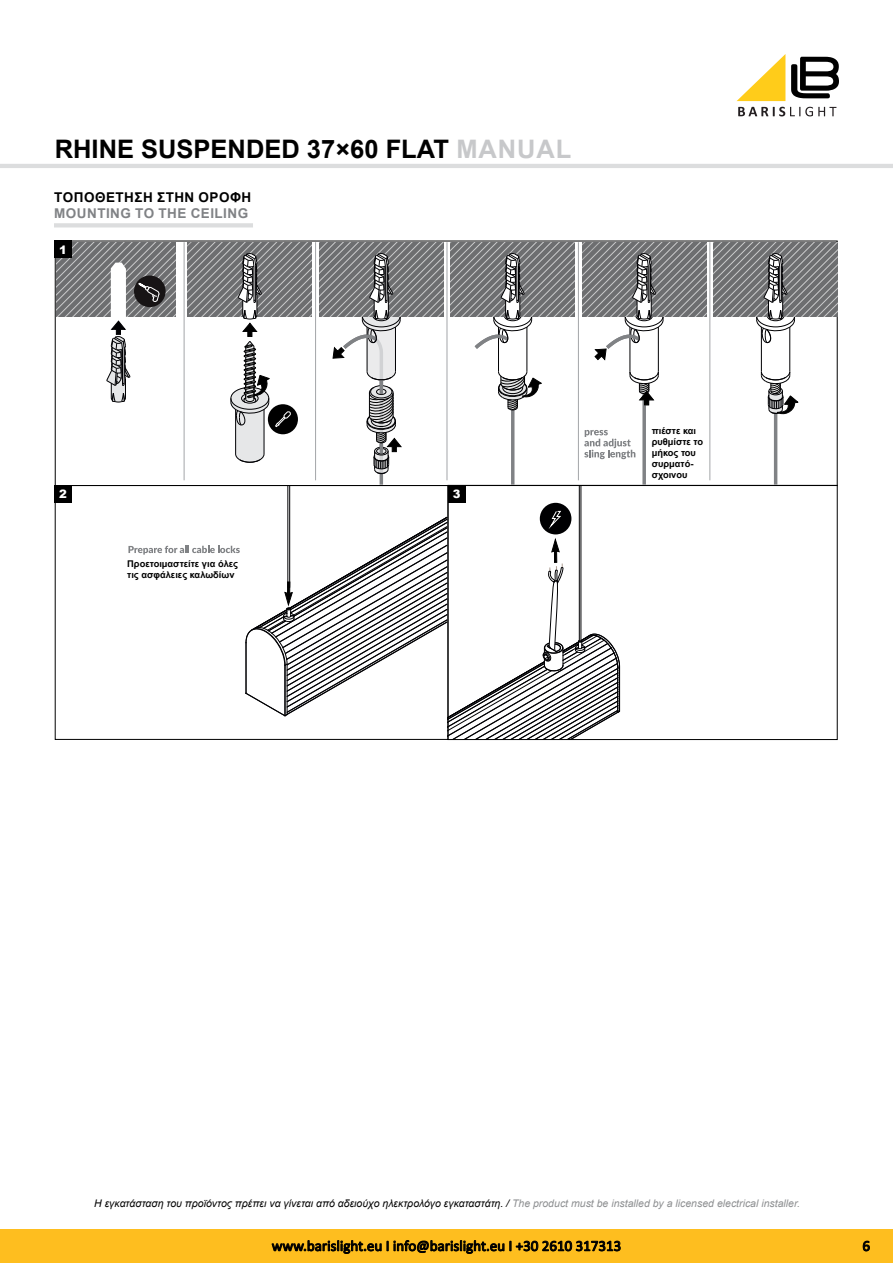
<style>
.page{position:relative;width:893px;height:1263px;background:#fff}
.page>*{position:absolute;margin:0;border:0;box-sizing:border-box;transform-origin:0 0}
.t1{font:700 25.5px "Arial";color:#000}
.t2{font:15px "Calibri";color:#000}
.t3{font:700 13.5px "Arial";letter-spacing:.035em;color:#808285}
.t4{font:700 13.5px "Arial";letter-spacing:.035em;color:#000}
.t5{font:900 11.55px "Arial";color:#fff}
.t6{font:italic 10.5px "Arial";color:#000}
.t7{font:700 9.3px/11.1px "Arial";color:#000}
.s1{color:#c7c8ca}
.s2{color:#8d8f91}
</style>
<div class="page">
<svg style="left:738px;top:107px;width:98px;height:9px"></svg>
<svg style="left:791px;top:57px;width:48px;height:41px"></svg>
<svg style="left:737px;top:54px;width:48px;height:47px"></svg>
<div style="left:0;top:1229px;width:893px;height:34px;background:#febe1f"></div>
<svg style="left:272px;top:1240px;width:109px;height:13px"></svg>
<svg style="left:394px;top:1240px;width:110px;height:13px"></svg>
<svg style="left:510px;top:1241px;width:110px;height:10px"></svg>
<hr style="left:0;top:164px;width:893px;height:4px;background:#dcddde">
<svg style="left:863px;top:1241px;width:7px;height:10px"></svg>
<hr style="left:54px;top:223px;width:199px;height:4px;background:#dcddde">
<hr style="left:579px;top:485px;width:1px;height:156px;background:#000003">
<hr style="left:581px;top:485px;width:1px;height:156px;background:#000003">
<hr style="left:774px;top:353px;width:3px;height:132px;background:#808285">
<hr style="left:288px;top:485px;width:1px;height:102px;background:#000003">
<hr style="left:289px;top:485px;width:1px;height:102px;background:#000003">
<div style="left:540px;top:503px;width:31px;height:31px;background:#000002;border-radius:50%"></div>
<svg style="left:450px;top:242px;width:125px;height:244px"></svg>
<svg style="left:188px;top:242px;width:124px;height:221px"></svg>
<hr style="left:184px;top:242px;width:1px;height:238px;background:#a7a9ac">
<hr style="left:315px;top:242px;width:1px;height:238px;background:#a7a9ac">
<svg style="left:319px;top:242px;width:125px;height:245px"></svg>
<hr style="left:446px;top:242px;width:1px;height:238px;background:#a7a9ac">
<hr style="left:578px;top:242px;width:1px;height:238px;background:#a7a9ac">
<svg style="left:713px;top:242px;width:125px;height:173px"></svg>
<hr style="left:709px;top:242px;width:1px;height:238px;background:#a7a9ac">
<svg style="left:56px;top:242px;width:120px;height:161px"></svg>
<svg style="left:582px;top:242px;width:124px;height:244px"></svg>
<svg style="left:128px;top:510px;width:492px;height:229px"></svg>
<div style="left:55px;top:241px;width:17px;height:17px;background:#000"></div>
<div style="left:55px;top:485px;width:17px;height:18px;background:#000"></div>
<div style="left:448px;top:485px;width:18px;height:18px;background:#000"></div>
<h1 class="t1" style="left:55px;top:131px;width:518px">RHINE SUSPENDED 37×60 FLAT <span class="s1">MANUAL</span></h1>
<p class="t4" style="left:54px;top:188px;width:80px">TΟΠΟΘΕΤΗΣΗ</p>
<p class="t4" style="left:157px;top:188px;width:84px">ΣΤΗΝ ΟΡΟΦΗ</p>
<p class="t3" style="left:54px;top:204px;width:194px">MOUNTING TO THE CEILING</p>
<p class="t5" style="left:59px;top:241px;width:9px">1</p>
<p class="t5" style="left:59px;top:486px;width:9px">2</p>
<p class="t5" style="left:453px;top:486px;width:9px">3</p>
<p class="t7" style="left:127px;top:558px;width:112px">Προετοιμαστείτε για όλες τις ασφάλειες καλωδίων</p>
<p class="t7" style="left:652px;top:425px;width:53px">πιέστε και ρυθμίστε το μήκος του συρματό&shy;σχοινου</p>
<p class="t6" style="left:94px;top:1196px;width:707px">H εγκατάσταση του προϊόντος πρέπει να γίνεται από αδειούχο ηλεκτρολόγο εγκαταστάτη. / <span class="s2">The product must be installed by a licensed electrical installer.</span></p>
<h2 class="t2" style="left:272px;top:1235px;width:351px">www.barislight.eu I info@barislight.eu Ι +30 2610 317313</h2>
<h2 class="t2" style="left:862px;top:1235px;width:9px">6</h2>
</div>
